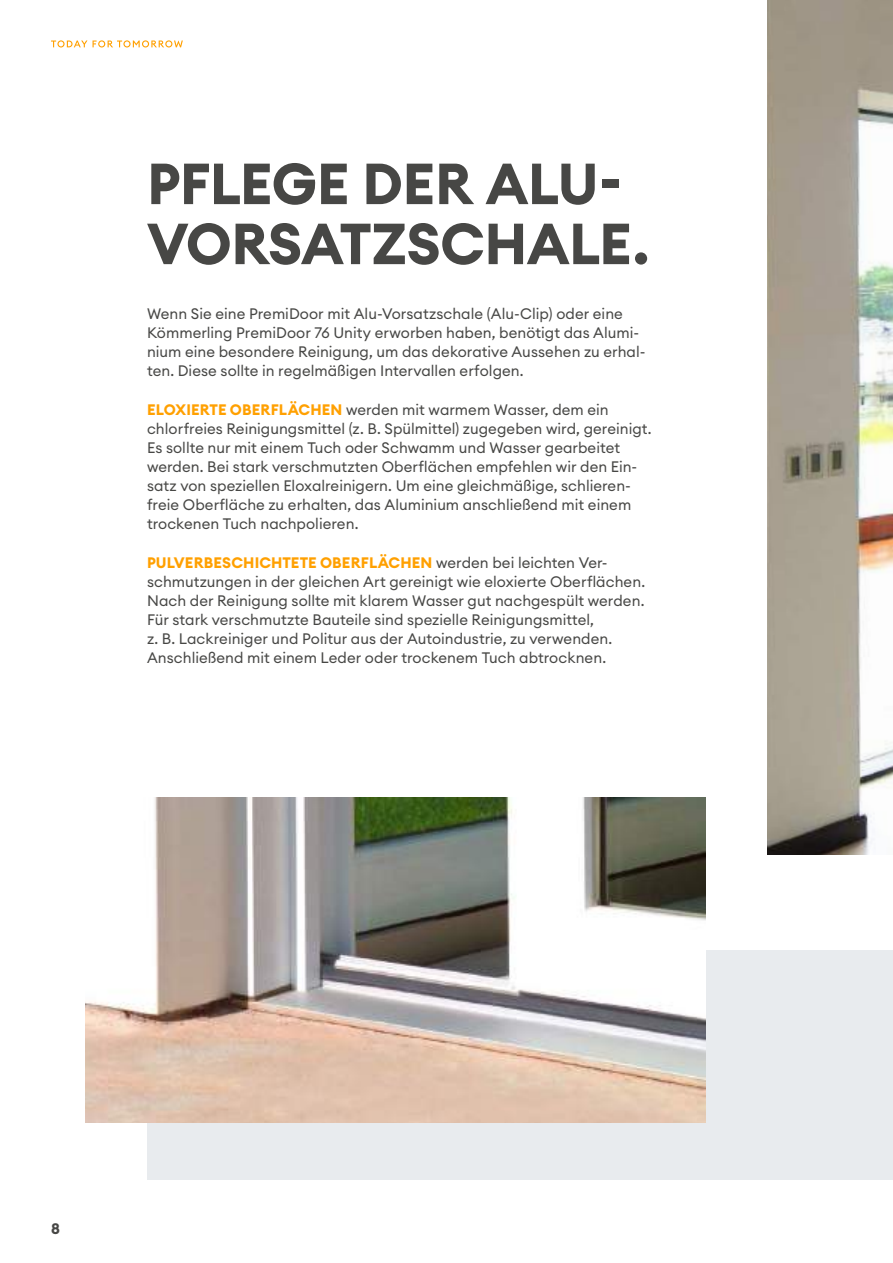
<style>
.page{position:relative;width:893px;height:1263px;background:#fff}
.page>*{position:absolute;margin:0;border:0;box-sizing:border-box;transform-origin:0 0}
.t1{font:700 57px/60px "Euclid Circular A";letter-spacing:-.01em;color:#474745}
.t2{font:15px/19.2px "Euclid Circular A";letter-spacing:.005em;color:#474745}
.t3{font:700 15px "Euclid Circular A";color:#474745}
.s1{font-weight:700;color:#ffa000}
</style>
<div class="page">
<div style="left:147px;top:950px;width:746px;height:230px;background:#e8ebee"></div>
<img style="left:767px;top:0;width:126px;height:855px">
<img style="left:85px;top:797px;width:620px;height:326px">
<svg style="left:51px;top:40px;width:36px;height:7px"></svg>
<svg style="left:93px;top:40px;width:90px;height:7px"></svg>
<h1 class="t1" style="left:147px;top:155px;width:504px">PFLEGE DER ALU-<br>VORSATZSCHALE.</h1>
<p class="t2" style="left:147px;top:304px;width:500px">Wenn Sie eine PremiDoor mit Alu-Vorsatzschale (Alu-Clip) oder eine Kömmerling PremiDoor 76 Unity erworben haben, benötigt das Alumi&shy;nium eine besondere Reinigung, um das dekorative Aussehen zu erhal&shy;ten. Diese sollte in regelmäßigen Intervallen erfolgen.</p>
<p class="t2" style="left:147px;top:400px;width:506px"><span class="s1">ELOXIERTE OBERFLÄCHEN</span> werden mit warmem Wasser, dem ein chlorfreies Reinigungsmittel (z. B. Spülmittel) zugegeben wird, gereinigt.<br>Es sollte nur mit einem Tuch oder Schwamm und Wasser gearbeitet werden. Bei stark verschmutzten Oberflächen empfehlen wir den Ein&shy;satz von speziellen Eloxalreinigern. Um eine gleichmäßige, schlieren&shy;freie Oberfläche zu erhalten, das Aluminium anschließend mit einem trockenen Tuch nachpolieren.</p>
<p class="t2" style="left:147px;top:553px;width:500px"><span class="s1">PULVERBESCHICHTETE OBERFLÄCHEN</span> werden bei leichten Ver&shy;schmutzungen in der gleichen Art gereinigt wie eloxierte Oberflächen.<br>Nach der Reinigung sollte mit klarem Wasser gut nachgespült werden.<br>Für stark verschmutzte Bauteile sind spezielle Reinigungsmittel,<br>z. B. Lackreiniger und Politur aus der Autoindustrie, zu verwenden.<br>Anschließend mit einem Leder oder trockenem Tuch abtrocknen.</p>
<p class="t3" style="left:51px;top:1219px;width:10px">8</p>
</div>
